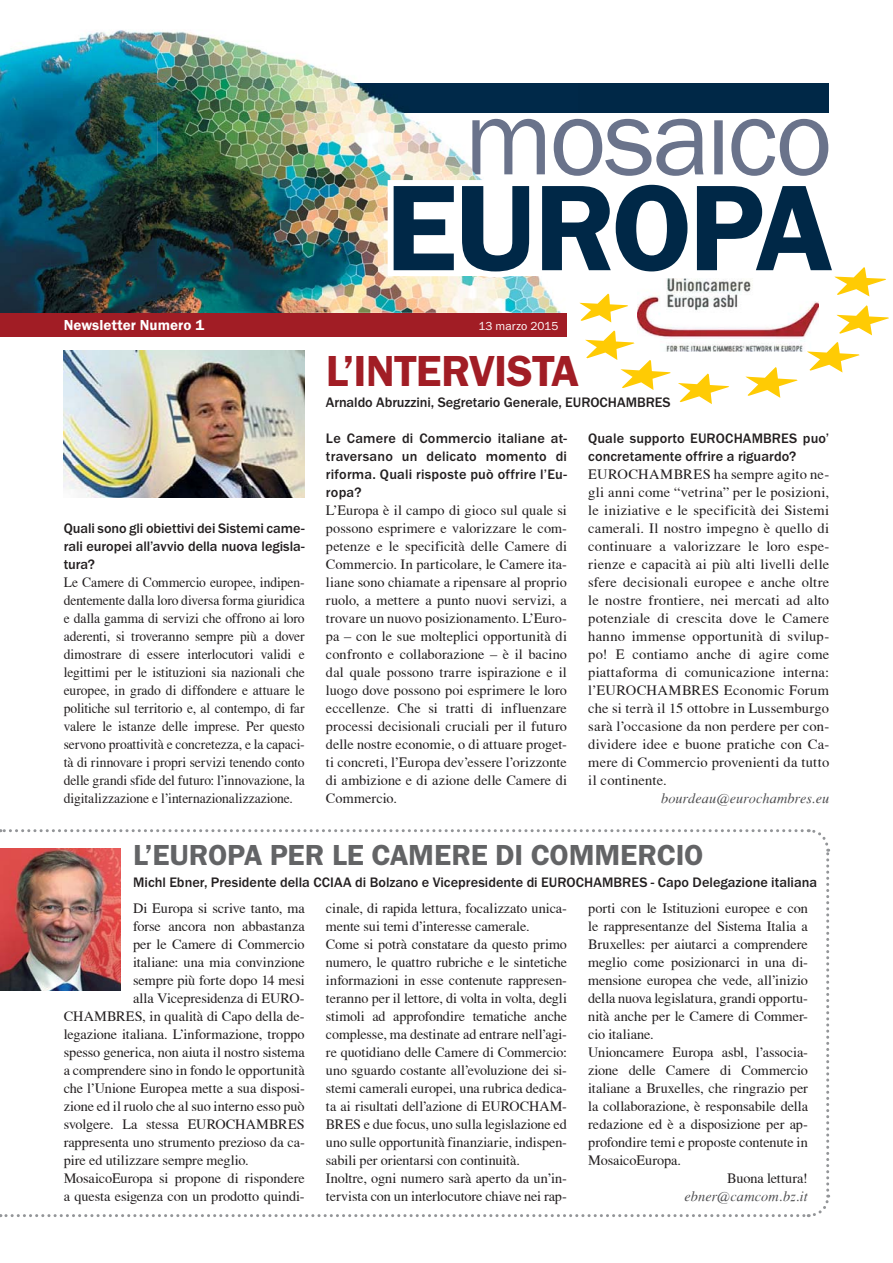
<style>
.page{position:relative;width:893px;height:1263px;background:#fff}
.page>*{position:absolute;margin:0;border:0;box-sizing:border-box;transform-origin:0 0}
.t1{font:600 126.15px "Franklin Gothic Itc T";letter-spacing:-.025em;color:#002847}
.t2{font:109.65px "Franklin Gothic Itc T";letter-spacing:-.03em;color:#6a738b}
.t3{font:600 45px "Franklin Gothic Itc T";letter-spacing:-.015em;color:#a11d25}
.t4{font:600 30px "Franklin Gothic Itc T";color:#636466}
.t5{font:600 15px "Franklin Gothic Itc T";letter-spacing:.005em;color:#fff}
.t6{font:14.25px/18px "T Acc LAD";letter-spacing:-.005em;color:#231f20;text-align:justify}
.t7{font:14.25px/18px "T Acc LAD";letter-spacing:-.005em;color:#231f20;text-align:justify;scale:.95 1}
.t8{font:500 14.25px/18px "Franklin Gothic Itc T";color:#231f20;text-align:justify}
.t9{font:14.25px "T Acc LAD Italic";letter-spacing:.005em;color:#4c4c4e}
.t10{font:12px "Franklin Gothic Itc T";letter-spacing:.005em;color:#fff}
</style>
<div class="page">
<svg style="left:0;top:829px;width:831px;height:389px"></svg>
<div style="left:64px;top:83px;width:765px;height:29px;background:#002847"></div>
<img style="left:0;top:30px;width:472px;height:141px">
<img style="left:0;top:171px;width:382px;height:142px">
<img style="left:472px;top:112px;width:105px;height:55px">
<img style="left:64px;top:83px;width:408px;height:29px">
<img style="left:0;top:848px;width:120px;height:142px">
<img style="left:64px;top:350px;width:241px;height:147px">
<div style="left:0;top:313px;width:567px;height:23px;background:#a11d25"></div>
<svg style="left:382px;top:167px;width:507px;height:237px"></svg>
<h2 class="t2" style="left:464px;top:74px;width:370px">mosaico</h2>
<h1 class="t1" style="left:385px;top:179px;width:449px">EUROPA</h1>
<p class="t5" style="left:64px;top:320px;width:142px">Newsletter Numero 1</p>
<p class="t10" style="left:478px;top:319px;width:82px">13 marzo 2015</p>
<p class="t8" style="left:64px;top:520px;width:242px">Quali sono gli obiettivi dei Sistemi came&shy;rali europei all’avvio della nuova legisla&shy;tura?</p>
<p class="t7" style="left:64px;top:573px;width:255px">Le Camere di Commercio europee, indipen&shy;dentemente dalla loro diversa forma giuridica e dalla gamma di servizi che offrono ai loro aderenti, si troveranno sempre più a dover dimostrare di essere interlocutori validi e legittimi per le istituzioni sia nazionali che europee, in grado di diffondere e attuare le politiche sul territorio e, al contempo, di far valere le istanze delle imprese. Per questo servono proattività e concretezza, e la capaci&shy;tà di rinnovare i propri servizi tenendo conto delle grandi sfide del futuro: l’innovazione, la digitalizzazione e l’internazionalizzazione.</p>
<h3 class="t3" style="left:326px;top:353px;width:255px">L’INTERVISTA</h3>
<p class="t8" style="left:326px;top:394px;width:346px">Arnaldo Abruzzini, Segretario Generale, EUROCHAMBRES</p>
<p class="t8" style="left:326px;top:430px;width:242px">Le Camere di Commercio italiane at&shy;traversano un delicato momento di riforma. Quali risposte può offrire l’Eu&shy;ropa?</p>
<p class="t6" style="left:326px;top:501px;width:242px">L’Europa è il campo di gioco sul quale si possono esprimere e valorizzare le com&shy;petenze e le specificità delle Camere di Commercio. In particolare, le Camere ita&shy;liane sono chiamate a ripensare al proprio ruolo, a mettere a punto nuovi servizi, a trovare un nuovo posizionamento. L’Euro&shy;pa – con le sue molteplici opportunità di confronto e collaborazione – è il bacino dal quale possono trarre ispirazione e il luogo dove possono poi esprimere le loro eccellenze. Che si tratti di influenzare processi decisionali cruciali per il futuro delle nostre economie, o di attuare proget&shy;ti concreti, l’Europa dev’essere l’orizzonte di ambizione e di azione delle Camere di Commercio.</p>
<p class="t8" style="left:588px;top:430px;width:242px">Quale supporto EUROCHAMBRES puo’ concretamente offrire a riguardo?</p>
<p class="t6" style="left:588px;top:465px;width:242px">EUROCHAMBRES ha sempre agito ne&shy;gli anni come “vetrina” per le posizioni, le iniziative e le specificità dei Sistemi camerali. Il nostro impegno è quello di continuare a valorizzare le loro espe&shy;rienze e capacità ai più alti livelli delle sfere decisionali europee e anche oltre le nostre frontiere, nei mercati ad alto potenziale di crescita dove le Camere hanno immense opportunità di svilup&shy;po! E contiamo anche di agire come piattaforma di comunicazione interna: l’EUROCHAMBRES Economic Forum che si terrà il 15 ottobre in Lussemburgo sarà l’occasione da non perdere per con&shy;dividere idee e buone pratiche con Ca&shy;mere di Commercio provenienti da tutto il continente.</p>
<p class="t9" style="left:661px;top:790px;width:170px">bourdeau@eurochambres.eu</p>
<h3 class="t4" style="left:133px;top:844px;width:572px">L’EUROPA PER LE CAMERE DI COMMERCIO</h3>
<p class="t8" style="left:133px;top:874px;width:685px">Michl Ebner, Presidente della CCIAA di Bolzano e Vicepresidente di EUROCHAMBRES - Capo Delegazione italiana</p>
<p class="t6" style="left:133px;top:900px;width:173px">Di Europa si scrive tanto, ma</p>
<p class="t6" style="left:133px;top:918px;width:173px">forse ancora non abbastanza</p>
<p class="t6" style="left:133px;top:936px;width:173px">per le Camere di Commercio</p>
<p class="t6" style="left:133px;top:954px;width:173px">italiane: una mia convinzione</p>
<p class="t6" style="left:133px;top:972px;width:173px">sempre più forte dopo 14 mesi</p>
<p class="t6" style="left:133px;top:990px;width:173px">alla Vicepresidenza di EURO-</p>
<p class="t6" style="left:64px;top:1008px;width:242px">CHAMBRES, in qualità di Capo della de-</p>
<p class="t6" style="left:64px;top:1026px;width:242px">legazione italiana. L’informazione, troppo</p>
<p class="t6" style="left:64px;top:1044px;width:242px">spesso generica, non aiuta il nostro sistema</p>
<p class="t6" style="left:64px;top:1062px;width:242px">a comprendere sino in fondo le opportunità</p>
<p class="t6" style="left:64px;top:1080px;width:242px">che l’Unione Europea mette a sua disposi-</p>
<p class="t6" style="left:64px;top:1098px;width:242px">zione ed il ruolo che al suo interno esso può</p>
<p class="t6" style="left:64px;top:1116px;width:242px">svolgere. La stessa EUROCHAMBRES</p>
<p class="t6" style="left:64px;top:1134px;width:242px">rappresenta uno strumento prezioso da ca-</p>
<p class="t6" style="left:64px;top:1152px;width:186px">pire ed utilizzare sempre meglio.</p>
<p class="t6" style="left:64px;top:1170px;width:242px">MosaicoEuropa si propone di rispondere</p>
<p class="t6" style="left:64px;top:1188px;width:242px">a questa esigenza con un prodotto quindi-</p>
<p class="t6" style="left:326px;top:900px;width:243px;text-align:left">cinale, di rapida lettura, focalizzato unica&shy;mente sui temi d’interesse camerale.<br>Come si potrà constatare da questo primo numero, le quattro rubriche e le sintetiche informazioni in esse contenute rappresen&shy;teranno per il lettore, di volta in volta, degli stimoli ad approfondire tematiche anche complesse, ma destinate ad entrare nell’agi&shy;re quotidiano delle Camere di Commercio: uno sguardo costante all’evoluzione dei si&shy;stemi camerali europei, una rubrica dedica&shy;ta ai risultati dell’azione di EUROCHAM-BRES e due focus, uno sulla legislazione ed uno sulle opportunità finanziarie, indispen&shy;sabili per orientarsi con continuità.<br>Inoltre, ogni numero sarà aperto da un’in&shy;tervista con un interlocutore chiave nei rap-</p>
<p class="t6" style="left:588px;top:900px;width:221px">porti con le Istituzioni europee e con</p>
<p class="t6" style="left:588px;top:918px;width:221px">le rappresentanze del Sistema Italia a</p>
<p class="t6" style="left:588px;top:936px;width:221px">Bruxelles: per aiutarci a comprendere</p>
<p class="t6" style="left:588px;top:954px;width:221px">meglio come posizionarci in una di-</p>
<p class="t6" style="left:588px;top:972px;width:221px">mensione europea che vede, all’inizio</p>
<p class="t6" style="left:588px;top:990px;width:221px">della nuova legislatura, grandi opportu-</p>
<p class="t6" style="left:588px;top:1008px;width:221px">nità anche per le Camere di Commer-</p>
<p class="t6" style="left:588px;top:1026px;width:67px">cio italiane.</p>
<p class="t6" style="left:588px;top:1044px;width:221px">Unioncamere Europa asbl, l’associa-</p>
<p class="t6" style="left:588px;top:1062px;width:221px">zione delle Camere di Commercio</p>
<p class="t6" style="left:588px;top:1080px;width:221px">italiane a Bruxelles, che ringrazio per</p>
<p class="t6" style="left:588px;top:1098px;width:221px">la collaborazione, è responsabile della</p>
<p class="t6" style="left:588px;top:1116px;width:221px">redazione ed è a disposizione per ap-</p>
<p class="t6" style="left:588px;top:1134px;width:221px">profondire temi e proposte contenute in</p>
<p class="t6" style="left:588px;top:1152px;width:94px">MosaicoEuropa.</p>
<p class="t6" style="left:727px;top:1170px;width:82px">Buona lettura!</p>
<p class="t9" style="left:684px;top:1188px;width:125px">ebner@camcom.bz.it</p>
</div>
